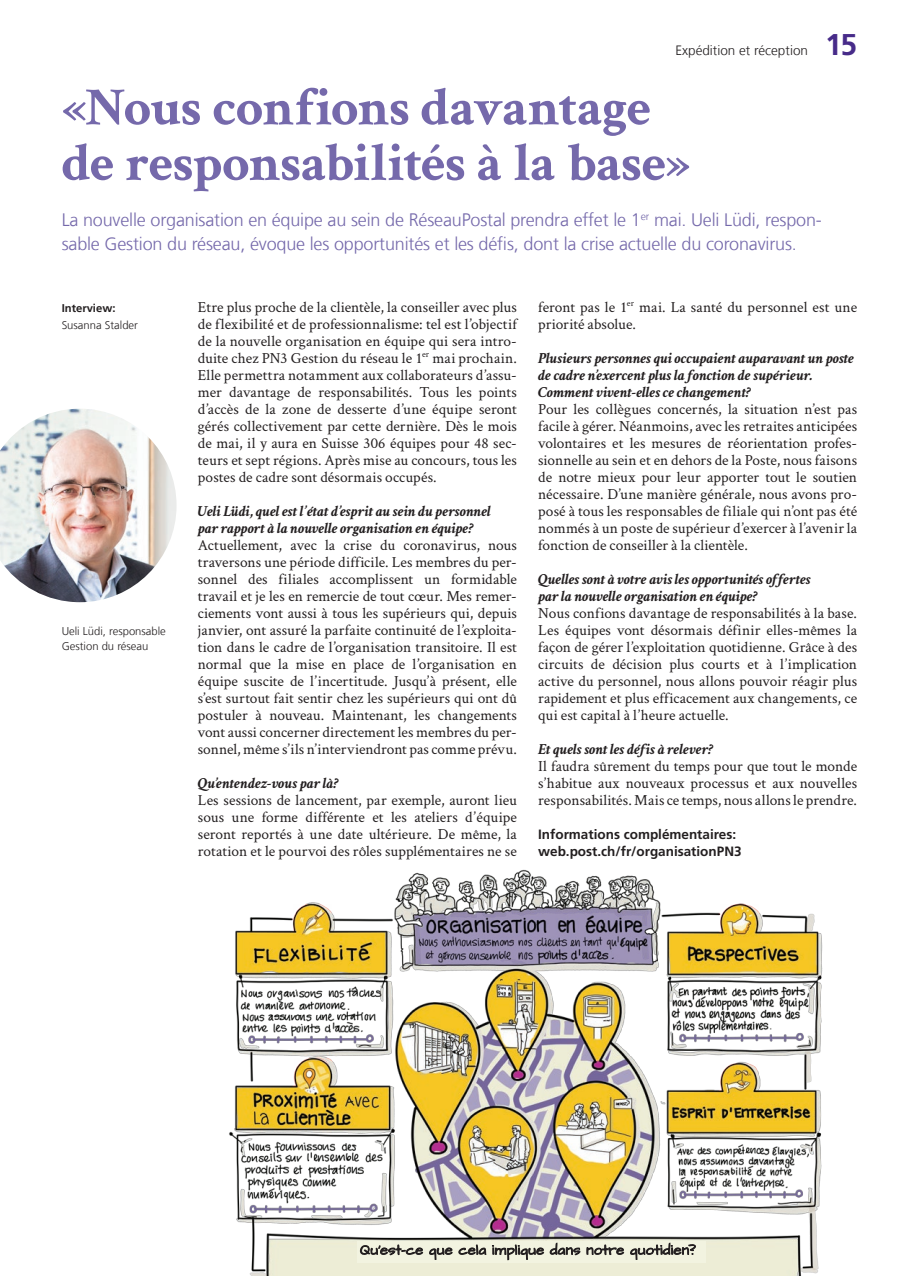
<style>
.page{position:relative;width:919px;height:1276px;background:#fff}
.page>*{position:absolute;margin:0;border:0;box-sizing:border-box;transform-origin:0 0}
.t1{font:700 54px/55.5px "Crimson Text";letter-spacing:-.015em;color:#7569ab}
.t2{font:700 30px "Frutiger LT Com";color:#472b89}
.t3{font:300 18px/23.4px "Frutiger LT Com";letter-spacing:-.01em;color:#7569ab}
.t4{font:15.3px/17px "Crimson Text";color:#231f20;text-align:justify}
.t5{font:italic 700 15.3px/17px "Crimson Text";color:#231f20}
.t6{font:700 13.5px/17px "Frutiger LT Com";color:#231f20}
.t7{font:300 13.5px "Frutiger LT Com";color:#231f20}
.t8{font:300 11.25px/14.9px "Frutiger LT Com";color:#231f20}
.t9{font:700 11.25px "Frutiger LT Com";color:#231f20}
</style>
<div class="page">
<img style="left:229px;top:869px;width:594px;height:407px">
<img style="left:0;top:409px;width:176px;height:193px">
<div style="left:357px;top:1241px;width:348px;height:21px;background:#f2f3e0"></div>
<svg style="left:360px;top:1243px;width:335px;height:16px"></svg>
<p class="t7" style="left:675px;top:43px;width:134px">Expédition et réception</p>
<h2 class="t2" style="left:825px;top:27px;width:34px">15</h2>
<h1 class="t1" style="left:62px;top:78px;width:630px">«Nous confions davantage de responsabilités à la base»</h1>
<p class="t3" style="left:62px;top:209px;width:761px">La nouvelle organisation en équipe au sein de RéseauPostal prendra effet le 1<sup>er</sup> mai. Ueli Lüdi, respon&shy;sable Gestion du réseau, évoque les opportunités et les défis, dont la crise actuelle du coronavirus.</p>
<p class="t9" style="left:62px;top:301px;width:55px">Interview:</p>
<p class="t8" style="left:62px;top:317px;width:78px">Susanna Stalder</p>
<p class="t8" style="left:62px;top:623px;width:106px">Ueli Lüdi, responsable<br>Gestion du réseau</p>
<p class="t4" style="left:198px;top:298px;width:320px">Etre plus proche de la clientèle, la conseiller avec plus de flexibilité et de professionnalisme: tel est l’objectif de la nouvelle organisation en équipe qui sera intro&shy;duite chez PN3 Gestion du réseau le 1<sup>er</sup> mai prochain.<br>Elle permettra notamment aux collaborateurs d’assu&shy;mer davantage de responsabilités. Tous les points d’accès de la zone de desserte d’une équipe seront gérés collectivement par cette dernière. Dès le mois de mai, il y aura en Suisse 306 équipes pour 48 sec&shy;teurs et sept régions. Après mise au concours, tous les postes de cadre sont désormais occupés.</p>
<p class="t5" style="left:198px;top:502px;width:294px">Ueli Lüdi, quel est l’état d’esprit au sein du personnel par rapport à la nouvelle organisation en équipe?</p>
<p class="t4" style="left:198px;top:536px;width:320px">Actuellement, avec la crise du coronavirus, nous traversons une période difficile. Les membres du per&shy;sonnel des filiales accomplissent un formidable travail et je les en remercie de tout cœur. Mes remer&shy;ciements vont aussi à tous les supérieurs qui, depuis janvier, ont assuré la parfaite continuité de l’exploita&shy;tion dans le cadre de l’organisation transitoire. Il est normal que la mise en place de l’organisation en équipe suscite de l’incertitude. Jusqu’à présent, elle s’est surtout fait sentir chez les supérieurs qui ont dû postuler à nouveau. Maintenant, les changements vont aussi concerner directement les membres du per&shy;sonnel, même s’ils n’interviendront pas comme prévu.</p>
<p class="t5" style="left:198px;top:774px;width:142px">Qu’entendez-vous par là?</p>
<p class="t4" style="left:198px;top:791px;width:320px">Les sessions de lancement, par exemple, auront lieu sous une forme différente et les ateliers d’équipe seront reportés à une date ultérieure. De même, la rotation et le pourvoi des rôles supplémentaires ne se</p>
<p class="t4" style="left:538px;top:298px;width:320px">feront pas le 1<sup>er</sup> mai. La santé du personnel est une priorité absolue.</p>
<p class="t5" style="left:538px;top:349px;width:317px">Plusieurs personnes qui occupaient auparavant un poste de cadre n’exercent plus la fonction de supérieur.<br>Comment vivent-elles ce changement?</p>
<p class="t4" style="left:538px;top:400px;width:320px">Pour les collègues concernés, la situation n’est pas facile à gérer. Néanmoins, avec les retraites anticipées volontaires et les mesures de réorientation profes&shy;sionnelle au sein et en dehors de la Poste, nous faisons de notre mieux pour leur apporter tout le soutien nécessaire. D’une manière générale, nous avons pro&shy;posé à tous les responsables de filiale qui n’ont pas été nommés à un poste de supérieur d’exercer à l’avenir la fonction de conseiller à la clientèle.</p>
<p class="t5" style="left:538px;top:570px;width:274px">Quelles sont à votre avis les opportunités offertes par la nouvelle organisation en équipe?</p>
<p class="t4" style="left:538px;top:604px;width:320px">Nous confions davantage de responsabilités à la base.<br>Les équipes vont désormais définir elles-mêmes la façon de gérer l’exploitation quotidienne. Grâce à des circuits de décision plus courts et à l’implication active du personnel, nous allons pouvoir réagir plus rapidement et plus efficacement aux changements, ce qui est capital à l’heure actuelle.</p>
<p class="t5" style="left:538px;top:740px;width:176px">Et quels sont les défis à relever?</p>
<p class="t4" style="left:538px;top:757px;width:320px">Il faudra sûrement du temps pour que tout le monde s’habitue aux nouveaux processus et aux nouvelles responsabilités. Mais ce temps, nous allons le prendre.</p>
<p class="t6" style="left:538px;top:826px;width:205px">Informations complémentaires: web.post.ch/fr/organisationPN3</p>
</div>
